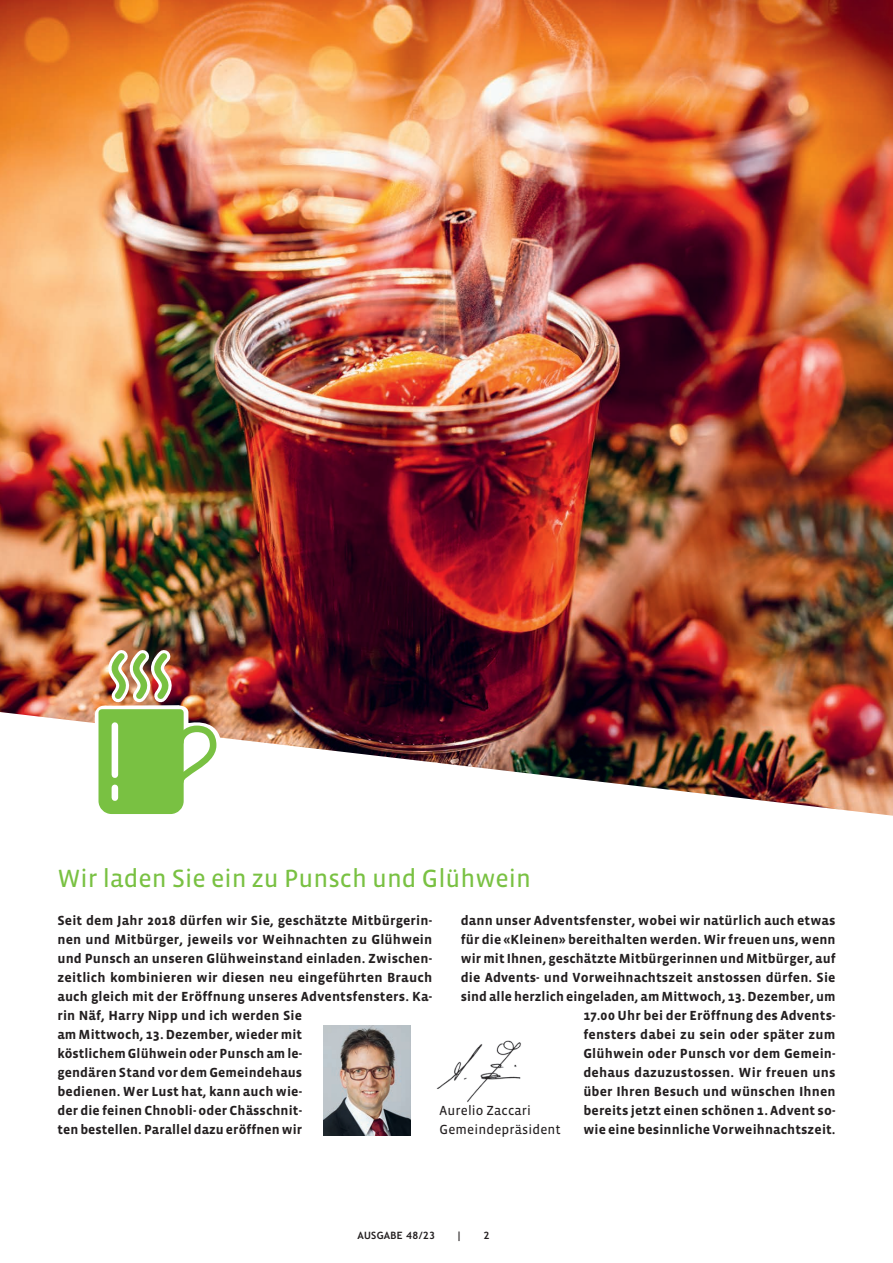
<style>
.page{position:relative;width:893px;height:1263px;background:#fff}
.page>*{position:absolute;margin:0;border:0;box-sizing:border-box;transform-origin:0 0}
.t1{font:25.5px "Vista Sans Reg";color:#79c142}
.t2{font:700 13.5px/19px "Vista Sans";letter-spacing:.01em;color:#231f20}
.t3{font:13.5px/19px "Vista Sans Reg";letter-spacing:.01em;color:#231f20}
.t4{font:700 10.2px "Trebuchet MS";letter-spacing:.03em;color:#231f20}
</style>
<div class="page">
<img style="left:0;top:0;width:893px;height:816px">
<img style="left:94px;top:638px;width:132px;height:178px">
<div style="left:112px;top:725px;width:6px;height:50px;background:#fff"></div>
<div style="left:112px;top:788px;width:6px;height:10px;background:#fff"></div>
<img style="left:436px;top:1040px;width:85px;height:63px">
<img style="left:323px;top:1026px;width:87px;height:109px">
<h1 class="t1" style="left:57px;top:865px;width:475px">Wir laden Sie ein zu Punsch und Glühwein</h1>
<p class="t2" style="left:57px;top:911px;width:376px">Seit dem Jahr 2018 dürfen wir Sie, geschätzte Mitbürgerin&shy;nen und Mitbürger, jeweils vor Weihnachten zu Glühwein und Punsch an unseren Glühweinstand einladen. Zwischen&shy;zeitlich kombinieren wir diesen neu eingeführten Brauch auch gleich mit der Eröffnung unseres Adventsfensters. Ka&shy;rin Näf, Harry Nipp und ich werden Sie<br>am Mittwoch, 13.Dezember, wieder mit<br>köstlichem Glühwein oder Punsch am le-<br>gendären Stand vor dem Gemeindehaus<br>bedienen. Wer Lust hat, kann auch wie-<br>der die feinen Chnobli- oder Chässchnit-<br>ten bestellen. Parallel dazu eröffnen wir</p>
<p class="t2" style="left:461px;top:911px;width:376px;text-align:right">dann unser Adventsfenster, wobei wir natürlich auch etwas für die «Kleinen» bereithalten werden. Wir freuen uns, wenn wir mit Ihnen, geschätzte Mitbürgerinnen und Mitbürger, auf die Advents- und Vorweihnachtszeit anstossen dürfen. Sie sind alle herzlich eingeladen, am Mittwoch, 13.Dezember, um 17.00 Uhr bei der Eröffnung des Advents-<br>fensters dabei zu sein oder später zum<br>Glühwein oder Punsch vor dem Gemein-<br>dehaus dazuzustossen. Wir freuen uns<br>über Ihren Besuch und wünschen Ihnen<br>bereits jetzt einen schönen 1.Advent so-<br>wie eine besinnliche Vorweihnachtszeit.</p>
<p class="t3" style="left:440px;top:1101px;width:123px">Aurelio Zaccari<br>Gemeindepräsident</p>
<p class="t4" style="left:357px;top:1229px;width:79px">AUSGABE 48/23</p>
<p class="t4" style="left:456px;top:1229px;width:7px">|</p>
<p class="t4" style="left:483px;top:1229px;width:7px">2</p>
</div>
